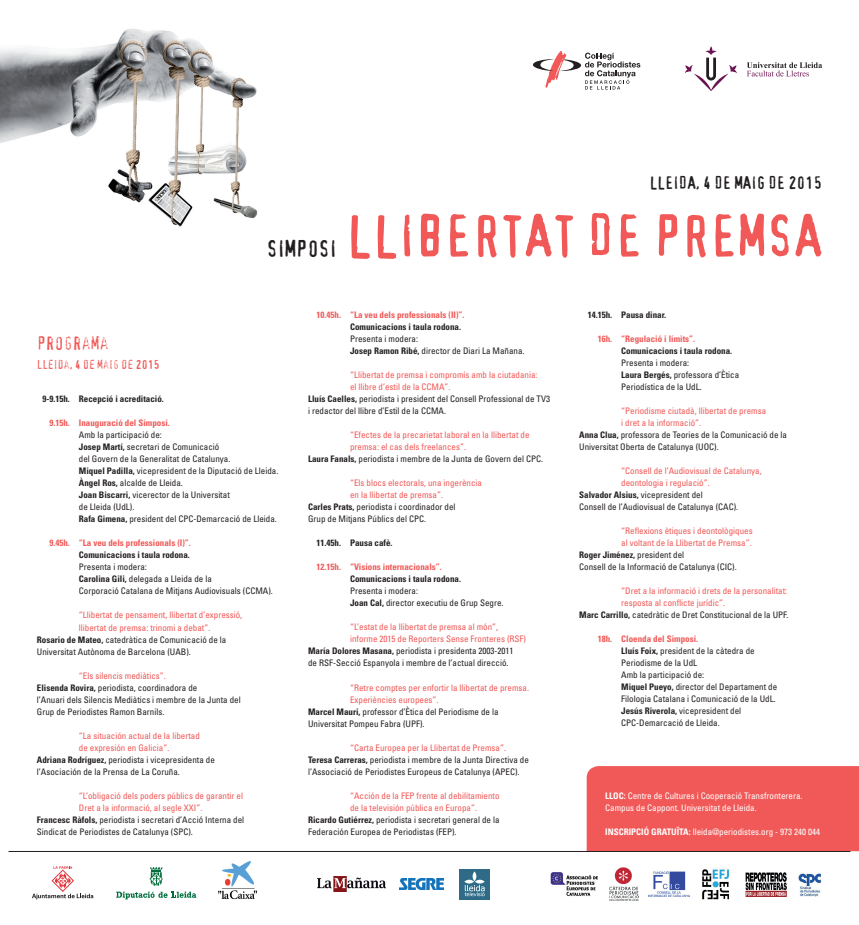
<style>
.page{position:relative;width:859px;height:925px;background:#fff}
.page>*{position:absolute;margin:0;border:0;box-sizing:border-box;transform-origin:0 0}
.t1{font:56.2px "Confidential";color:#f05957}
.t2{font:22.5px "Confidential";color:#231f20}
.t3{font:18px "Confidential";color:#f05957}
.t4{font:16.9px "Confidential";color:#231f20}
.t5{font:12px "Confidential";color:#f05957}
.t6{font:condensed 9px/12px "Univers";color:#231f20}
.t7{font:condensed 9px "Univers";color:#f05957}
.t8{font:700 condensed 9px "Univers";color:#231f20}
.t9{font:700 condensed 9px "Univers";color:#f05957}
.t10{font:condensed 9px/12px "Univers";color:#fff}
.s1{font-weight:700}
.s2{color:#f05957}
.s3{font-weight:400}
.s4{font-weight:700;color:#f05957}
</style>
<div class="page">
<img style="left:0;top:29px;width:258px;height:198px">
<svg style="left:533px;top:51px;width:107px;height:38px"></svg>
<svg style="left:685px;top:46px;width:52px;height:45px"></svg>
<svg style="left:747px;top:62px;width:75px;height:14px"></svg>
<div style="left:587px;top:766px;width:272px;height:84px;background:#f05957"></div>
<hr style="left:9px;top:850px;width:841px;height:1px;background:#231f20">
<img style="left:550px;top:872px;width:48px;height:24px">
<img style="left:610px;top:867px;width:29px;height:33px">
<img style="left:745px;top:872px;width:41px;height:23px">
<img style="left:798px;top:873px;width:24px;height:22px">
<img style="left:649px;top:871px;width:41px;height:25px">
<img style="left:702px;top:869px;width:28px;height:31px">
<svg style="left:150px;top:867px;width:13px;height:18px"></svg>
<svg style="left:116px;top:891px;width:80px;height:8px"></svg>
<svg style="left:32px;top:866px;width:61px;height:33px"></svg>
<img style="left:218px;top:861px;width:39px;height:38px">
<img style="left:318px;top:876px;width:68px;height:15px">
<img style="left:459px;top:869px;width:30px;height:29px">
<img style="left:399px;top:878px;width:45px;height:11px">
<h2 class="t2" style="left:266px;top:239px;width:72px">SIMPOSI</h2>
<h3 class="t4" style="left:649px;top:176px;width:174px">LLEIDA, 4 DE MAIG DE 2015</h3>
<h1 class="t1" style="left:345px;top:212px;width:478px">LLIBERTAT DE PREMSA</h1>
<h3 class="t3" style="left:37px;top:335px;width:74px">PROGRAMA</h3>
<h3 class="t5" style="left:37px;top:359px;width:124px">LLEIDA, 4 DE MAIG DE 2015</h3>
<p class="t8" style="left:42px;top:393px;width:123px">9-9.15h. Recepció i acreditació.</p>
<p class="t9" style="left:49px;top:417px;width:122px">9.15h. Inauguració del Simposi.</p>
<p class="t6" style="left:79px;top:429px;width:201px">Amb la participació de:<br><span class="s1">Josep Martí,</span> secretari de Comunicació<br>del Govern de la Generalitat de Catalunya.<br><span class="s1">Miquel Padilla,</span> vicepresident de la Diputació de Lleida.<br><span class="s1">Àngel Ros,</span> alcalde de Lleida.<br><span class="s1">Joan Biscarri,</span> vicerector de la Universitat<br>de Lleida (UdL).<br><span class="s1">Rafa Gimena,</span> president del CPC-Demarcació de Lleida.</p>
<p class="t9" style="left:49px;top:537px;width:143px">9.45h. “La veu dels professionals (I)”.</p>
<p class="t8" style="left:79px;top:549px;width:112px">Comunicacions i taula rodona.</p>
<p class="t6" style="left:79px;top:561px;width:195px">Presenta i modera:<br><span class="s1">Carolina Gili,</span> delegada a Lleida de la<br>Corporació Catalana de Mitjans Audiovisuals (CCMA).</p>
<p class="t7" style="left:79px;top:609px;width:165px">“Llibertat de pensament, llibertat d’expressió,</p>
<p class="t7" style="left:79px;top:621px;width:133px">llibertat de premsa: trinomi a debat”.</p>
<p class="t6" style="left:37px;top:633px;width:191px"><span class="s1">Rosario de Mateo,</span> catedràtica de Comunicació de la</p>
<p class="t6" style="left:37px;top:645px;width:155px">Universitat Autònoma de Barcelona (UAB).</p>
<p class="t6" style="left:37px;top:669px;width:205px;text-indent:42px"><span class="s2">“Els silencis mediàtics”.<br></span><span class="s1">Elisenda Rovira,</span> periodista, coordinadora de<br>l’Anuari dels Silencis Mediàtics i membre de la Junta del Grup de Periodistes Ramon Barnils.</p>
<p class="t7" style="left:79px;top:729px;width:122px">“La situación actual de la libertad</p>
<p class="t7" style="left:79px;top:741px;width:92px">de expresión en Galicia”.</p>
<p class="t6" style="left:37px;top:753px;width:179px"><span class="s1">Adriana Rodríguez,</span> periodista i vicepresidenta de</p>
<p class="t6" style="left:37px;top:765px;width:144px">l’Asociación de la Prensa de La Coruña.</p>
<p class="t7" style="left:79px;top:789px;width:166px">“L’obligació dels poders públics de garantir el</p>
<p class="t7" style="left:79px;top:801px;width:125px">Dret a la informació, al segle XXI”.</p>
<p class="t6" style="left:37px;top:813px;width:209px"><span class="s1">Francesc Ràfols,</span> periodista i secretari d’Acció Interna del</p>
<p class="t6" style="left:37px;top:825px;width:157px">Sindicat de Periodistes de Catalunya (SPC).</p>
<p class="t9" style="left:317px;top:309px;width:149px">10.45h. “La veu dels professionals (II)”.</p>
<p class="t8" style="left:350px;top:321px;width:112px">Comunicacions i taula rodona.</p>
<p class="t6" style="left:350px;top:333px;width:176px">Presenta i modera:<br><span class="s1">Josep Ramon Ribé,</span> director de Diari La Mañana.</p>
<p class="t7" style="left:350px;top:369px;width:189px">“Llibertat de premsa i compromís amb la ciutadania:</p>
<p class="t7" style="left:350px;top:381px;width:102px">el llibre d’estil de la CCMA”.</p>
<p class="t6" style="left:308px;top:393px;width:243px"><span class="s1">Lluís Caelles,</span> periodista i president del Consell Professional de TV3</p>
<p class="t6" style="left:308px;top:405px;width:139px">i redactor del llibre d’Estil de la CCMA.</p>
<p class="t7" style="left:350px;top:429px;width:181px">“Efectes de la precarietat laboral en la llibertat de</p>
<p class="t7" style="left:350px;top:441px;width:117px">premsa: el cas dels freelances”.</p>
<p class="t6" style="left:308px;top:453px;width:236px"><span class="s1">Laura Fanals,</span> periodista i membre de la Junta de Govern del CPC.</p>
<p class="t7" style="left:350px;top:477px;width:133px">“Els blocs electorals, una ingerència</p>
<p class="t7" style="left:350px;top:489px;width:94px">en la llibertat de premsa”.</p>
<p class="t6" style="left:308px;top:501px;width:149px"><span class="s1">Carles Prats,</span> periodista i coordinador del</p>
<p class="t6" style="left:308px;top:513px;width:119px">Grup de Mitjans Públics del CPC.</p>
<p class="t8" style="left:317px;top:537px;width:77px">11.45h. Pausa cafè.</p>
<p class="t9" style="left:317px;top:561px;width:127px">12.15h. “Visions internacionals”.</p>
<p class="t8" style="left:350px;top:573px;width:112px">Comunicacions i taula rodona.</p>
<p class="t6" style="left:350px;top:585px;width:155px">Presenta i modera:<br><span class="s1">Joan Cal,</span> director executiu de Grup Segre.</p>
<p class="t7" style="left:350px;top:621px;width:150px">“L’estat de la llibertat de premsa al món”,</p>
<p class="t7" style="left:350px;top:633px;width:177px">informe 2015 de Reporters Sense Fronteres (RSF)</p>
<p class="t6" style="left:308px;top:645px;width:207px"><span class="s1">María Dolores Masana,</span> periodista i presidenta 2003-2011</p>
<p class="t6" style="left:308px;top:657px;width:202px">de RSF-Secció Espanyola i membre de l’actual direcció.</p>
<p class="t7" style="left:350px;top:681px;width:180px">“Retre comptes per enfortir la llibertat de premsa.</p>
<p class="t7" style="left:350px;top:693px;width:90px">Experiències europees”.</p>
<p class="t6" style="left:308px;top:705px;width:192px"><span class="s1">Marcel Mauri,</span> professor d’Ètica del Periodisme de la</p>
<p class="t6" style="left:308px;top:716px;width:118px">Universitat Pompeu Fabra (UPF).</p>
<p class="t6" style="left:308px;top:741px;width:222px;text-indent:42px"><span class="s2">“Carta Europea per la Llibertat de Premsa”.<br></span><span class="s1">Teresa Carreras,</span> periodista i membre de la Junta Directiva de l’Associació de Periodistes Europeus de Catalunya (APEC).</p>
<p class="t7" style="left:350px;top:789px;width:151px">“Acción de la FEP frente al debilitamiento</p>
<p class="t7" style="left:350px;top:801px;width:128px">de la televisión pública en Europa”.</p>
<p class="t6" style="left:308px;top:812px;width:193px"><span class="s1">Ricardo Gutiérrez,</span> periodista i secretari general de la</p>
<p class="t6" style="left:308px;top:824px;width:150px">Federación Europea de Periodistas (FEP).</p>
<p class="t8" style="left:588px;top:309px;width:80px">14.15h. Pausa dinar.</p>
<p class="t9" style="left:598px;top:333px;width:99px">16h. “Regulació i límits”.</p>
<p class="t8" style="left:621px;top:345px;width:112px">Comunicacions i taula rodona.</p>
<p class="t6" style="left:621px;top:356px;width:119px">Presenta i modera:<br><span class="s1">Laura Bergés,</span> professora d’Ètica<br>Periodística de la UdL.</p>
<p class="t7" style="left:621px;top:405px;width:146px">“Periodisme ciutadà, llibertat de premsa</p>
<p class="t7" style="left:621px;top:417px;width:81px">i dret a la informació”.</p>
<p class="t6" style="left:579px;top:428px;width:209px"><span class="s1">Anna Clua,</span> professora de Teories de la Comunicació de la</p>
<p class="t6" style="left:579px;top:440px;width:141px">Universitat Oberta de Catalunya (UOC).</p>
<p class="t7" style="left:621px;top:465px;width:142px">“Consell de l’Audiovisual de Catalunya,</p>
<p class="t7" style="left:621px;top:477px;width:90px">deontologia i regulació”.</p>
<p class="t6" style="left:579px;top:488px;width:125px"><span class="s1">Salvador Alsius,</span> vicepresident del</p>
<p class="t6" style="left:579px;top:500px;width:160px">Consell de l’Audiovisual de Catalunya (CAC).</p>
<p class="t7" style="left:621px;top:525px;width:133px">“Reflexions ètiques i deontològiques</p>
<p class="t7" style="left:621px;top:537px;width:132px">al voltant de la Llibertat de Premsa”.</p>
<p class="t8" style="left:579px;top:549px;width:106px">Roger Jiménez, <span class="s3">president del</span></p>
<p class="t6" style="left:579px;top:560px;width:159px">Consell de la Informació de Catalunya (CIC).</p>
<p class="t7" style="left:621px;top:585px;width:167px">“Dret a la informació i drets de la personalitat:</p>
<p class="t7" style="left:621px;top:597px;width:105px">resposta al conflicte jurídic”.</p>
<p class="t6" style="left:579px;top:608px;width:211px"><span class="s1">Marc Carrillo,</span> catedràtic de Dret Constitucional de la UPF.</p>
<p class="t6" style="left:621px;top:632px;width:157px;text-indent:-23px"><span class="s4">18h. Cloenda del Simposi.<br></span><span class="s1">Lluís Foix,</span> president de la càtedra de<br>Periodisme de la UdL<br>Amb la participació de:<br><span class="s1">Miquel Pueyo,</span> director del Departament de<br>Filologia Catalana i Comunicació de la UdL.<br><span class="s1">Jesús Riverola,</span> vicepresident del<br>CPC-Demarcació de Lleida.</p>
<p class="t10" style="left:605px;top:788px;width:199px"><span class="s1">LLOC:</span> Centre de Cultures i Cooperació Transfronterera.<br>Campus de Cappont. Universitat de Lleida.</p>
<p class="t10" style="left:605px;top:824px;width:216px"><span class="s1">INSCRIPCIÓ GRATUÏTA:</span> lleida@periodistes.org - 973 240 044</p>
</div>
